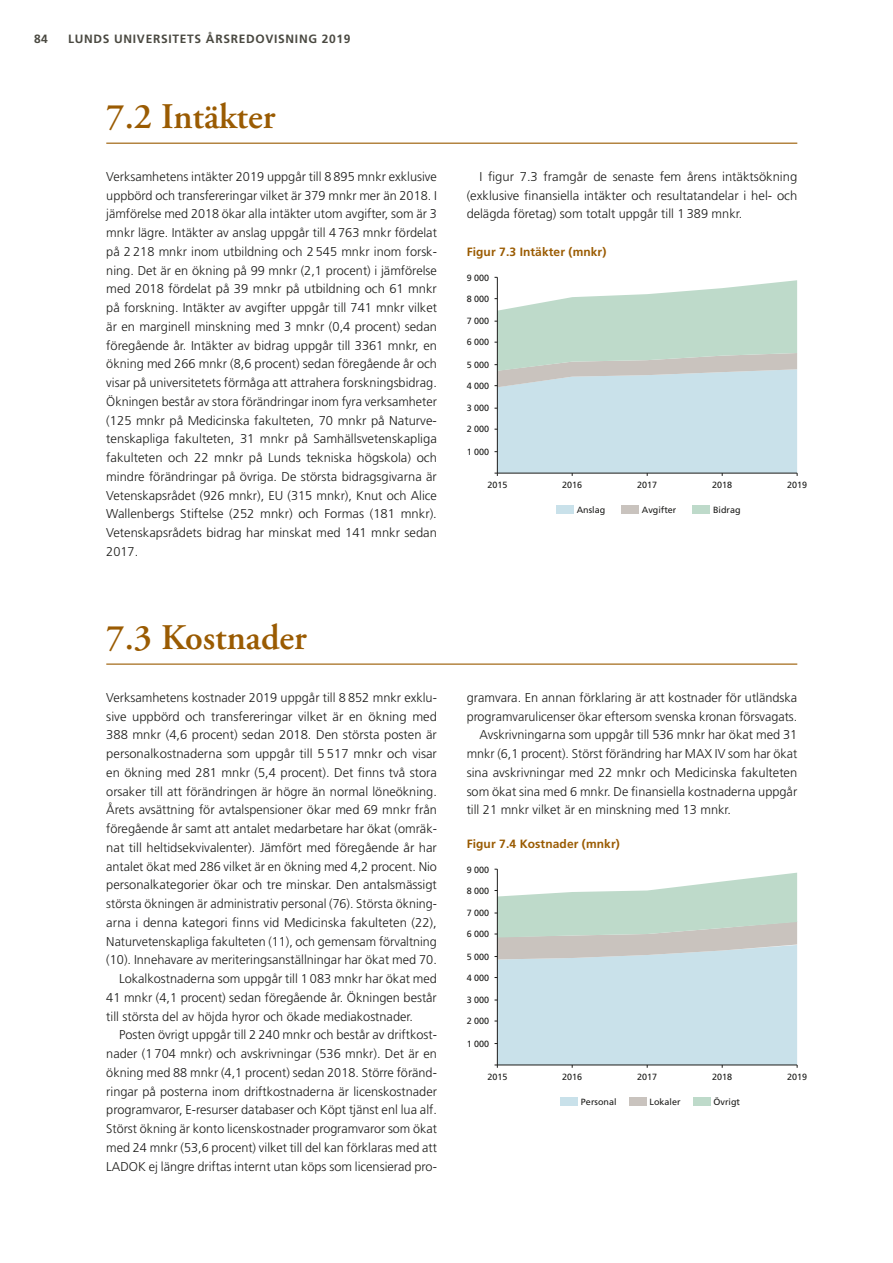
<style>
.page{position:relative;width:893px;height:1263px;background:#fff}
.page>*{position:absolute;margin:0;border:0;box-sizing:border-box;transform-origin:0 0}
.Brons_huvudrubriker{font:600 36px "Adobe Garamond Pro";color:#9a5b02}
.Svart_Brödtext_utan{font:300 12.75px/18.8px "Frutiger LT Std";color:#1d1d1b;text-align:justify}
.Svart_Brödtext_med_i{font:300 12.75px/18.8px "Frutiger LT Std";color:#1d1d1b;text-align:justify}
.Figurrubrik{font:700 12px "Frutiger LT Std";letter-spacing:.01em;color:#9a5b02}
.t1{font:700 12px "Frutiger LT Std";letter-spacing:.06em;color:#4a4941}
.t2{font:9px "Frutiger LT Std";color:#1d1d1b}
</style>
<div class="page">
<hr style="left:106px;top:143px;width:691px;height:1px;background:#9a5b02">
<svg style="left:495px;top:277px;width:303px;height:199px;background:#cadedd"></svg>
<div style="left:693px;top:505px;width:17px;height:9px;background:#bedaca"></div>
<div style="left:621px;top:505px;width:17px;height:9px;background:#c9c3be"></div>
<div style="left:556px;top:505px;width:17px;height:9px;background:#c9e1ea"></div>
<hr style="left:106px;top:663px;width:691px;height:2px;background:#9a5b02">
<svg style="left:495px;top:869px;width:303px;height:199px;background:#cbdedf"></svg>
<div style="left:693px;top:1097px;width:17px;height:8px;background:#bedaca"></div>
<div style="left:629px;top:1097px;width:17px;height:8px;background:#c9c3be"></div>
<div style="left:561px;top:1097px;width:17px;height:8px;background:#c9e1ea"></div>
<p class="t1" style="left:34px;top:32px;width:15px">84</p>
<p class="t1" style="left:68px;top:32px;width:284px">LUNDS UNIVERSITETS ÅRSREDOVISNING 2019</p>
<h3 class="Brons_huvudrubriker" style="left:106px;top:96px;width:171px">7.2 Intäkter</h3>
<p class="Svart_Brödtext_utan" style="left:106px;top:167px;width:332px">Verksamhetens intäkter 2019 uppgår till 8 895 mnkr exklusive uppbörd och transfereringar vilket är 379 mnkr mer än 2018. I jämförelse med 2018 ökar alla intäkter utom avgifter, som är 3 mnkr lägre. Intäkter av anslag uppgår till 4 763 mnkr fördelat på 2 218 mnkr inom utbildning och 2 545 mnkr inom forsk&shy;ning. Det är en ökning på 99 mnkr (2,1 procent) i jämförelse med 2018 fördelat på 39 mnkr på utbildning och 61 mnkr på forskning. Intäkter av avgifter uppgår till 741 mnkr vilket är en marginell minskning med 3 mnkr (0,4 procent) sedan föregående år. Intäkter av bidrag uppgår till 3361 mnkr, en ökning med 266 mnkr (8,6 procent) sedan föregående år och visar på universitetets förmåga att attrahera forskningsbidrag.<br>Ökningen består av stora förändringar inom fyra verksamheter (125 mnkr på Medicinska fakulteten, 70 mnkr på Naturve&shy;tenskapliga fakulteten, 31 mnkr på Samhällsvetenskapliga fakulteten och 22 mnkr på Lunds tekniska högskola) och mindre förändringar på övriga. De största bidragsgivarna är Vetenskapsrådet (926 mnkr), EU (315 mnkr), Knut och Alice Wallenbergs Stiftelse (252 mnkr) och Formas (181 mnkr).<br>Vetenskapsrådets bidrag har minskat med 141 mnkr sedan 2017.</p>
<p class="Svart_Brödtext_med_i" style="left:467px;top:167px;width:332px;text-indent:13px">I figur 7.3 framgår de senaste fem årens intäktsökning (exklusive finansiella intäkter och resultatandelar i hel- och delägda företag) som totalt uppgår till 1 389 mnkr.</p>
<p class="Figurrubrik" style="left:467px;top:245px;width:141px">Figur 7.3 Intäkter (mnkr)</p>
<p class="t2" style="left:467px;top:272px;width:24px">9 000</p>
<p class="t2" style="left:467px;top:293px;width:24px">8 000</p>
<p class="t2" style="left:467px;top:316px;width:24px">7 000</p>
<p class="t2" style="left:467px;top:337px;width:24px">6 000</p>
<p class="t2" style="left:467px;top:359px;width:24px">5 000</p>
<p class="t2" style="left:467px;top:380px;width:24px">4 000</p>
<p class="t2" style="left:467px;top:403px;width:24px">3 000</p>
<p class="t2" style="left:467px;top:424px;width:24px">2 000</p>
<p class="t2" style="left:467px;top:446px;width:24px">1 000</p>
<p class="t2" style="left:487px;top:479px;width:22px">2015</p>
<p class="t2" style="left:562px;top:479px;width:22px">2016</p>
<p class="t2" style="left:637px;top:479px;width:22px">2017</p>
<p class="t2" style="left:712px;top:479px;width:22px">2018</p>
<p class="t2" style="left:787px;top:479px;width:22px">2019</p>
<p class="t2" style="left:577px;top:504px;width:30px">Anslag</p>
<p class="t2" style="left:642px;top:504px;width:36px">Avgifter</p>
<p class="t2" style="left:713px;top:504px;width:29px">Bidrag</p>
<h3 class="Brons_huvudrubriker" style="left:106px;top:617px;width:202px">7.3 Kostnader</h3>
<p class="Svart_Brödtext_utan" style="left:106px;top:688px;width:332px">Verksamhetens kostnader 2019 uppgår till 8 852 mnkr exklu&shy;sive uppbörd och transfereringar vilket är en ökning med 388 mnkr (4,6 procent) sedan 2018. Den största posten är personalkostnaderna som uppgår till 5 517 mnkr och visar en ökning med 281 mnkr (5,4 procent). Det finns två stora orsaker till att förändringen är högre än normal löneökning.<br>Årets avsättning för avtalspensioner ökar med 69 mnkr från föregående år samt att antalet medarbetare har ökat (omräk&shy;nat till heltidsekvivalenter). Jämfört med föregående år har antalet ökat med 286 vilket är en ökning med 4,2 procent. Nio personalkategorier ökar och tre minskar. Den antalsmässigt största ökningen är administrativ personal (76). Största ökning&shy;arna i denna kategori finns vid Medicinska fakulteten (22), Naturvetenskapliga fakulteten (11), och gemensam förvaltning (10). Innehavare av meriteringsanställningar har ökat med 70.</p>
<p class="Svart_Brödtext_med_i" style="left:106px;top:969px;width:332px;text-indent:13px">Lokalkostnaderna som uppgår till 1 083 mnkr har ökat med 41 mnkr (4,1 procent) sedan föregående år. Ökningen består till största del av höjda hyror och ökade mediakostnader.</p>
<p class="Svart_Brödtext_med_i" style="left:106px;top:1026px;width:332px;text-indent:13px">Posten övrigt uppgår till 2 240 mnkr och består av driftkost&shy;nader (1 704 mnkr) och avskrivningar (536 mnkr). Det är en ökning med 88 mnkr (4,1 procent) sedan 2018. Större föränd&shy;ringar på posterna inom driftkostnaderna är licenskostnader programvaror, E-resurser databaser och Köpt tjänst enl lua alf.<br>Störst ökning är konto licenskostnader programvaror som ökat med 24 mnkr (53,6 procent) vilket till del kan förklaras med att LADOK ej längre driftas internt utan köps som licensierad pro-</p>
<p class="Svart_Brödtext_med_i" style="left:467px;top:688px;width:332px">gramvara. En annan förklaring är att kostnader för utländska programvarulicenser ökar eftersom svenska kronan försvagats.</p>
<p class="Svart_Brödtext_med_i" style="left:467px;top:726px;width:332px;text-indent:13px">Avskrivningarna som uppgår till 536 mnkr har ökat med 31 mnkr (6,1 procent). Störst förändring har MAX IV som har ökat sina avskrivningar med 22 mnkr och Medicinska fakulteten som ökat sina med 6 mnkr. De finansiella kostnaderna uppgår till 21 mnkr vilket är en minskning med 13 mnkr.</p>
<p class="Figurrubrik" style="left:467px;top:837px;width:155px">Figur 7.4 Kostnader (mnkr)</p>
<p class="t2" style="left:467px;top:864px;width:24px">9 000</p>
<p class="t2" style="left:467px;top:885px;width:24px">8 000</p>
<p class="t2" style="left:467px;top:907px;width:24px">7 000</p>
<p class="t2" style="left:467px;top:928px;width:24px">6 000</p>
<p class="t2" style="left:467px;top:951px;width:24px">5 000</p>
<p class="t2" style="left:467px;top:972px;width:24px">4 000</p>
<p class="t2" style="left:467px;top:994px;width:24px">3 000</p>
<p class="t2" style="left:467px;top:1015px;width:24px">2 000</p>
<p class="t2" style="left:467px;top:1038px;width:24px">1 000</p>
<p class="t2" style="left:487px;top:1071px;width:22px">2015</p>
<p class="t2" style="left:562px;top:1071px;width:22px">2016</p>
<p class="t2" style="left:637px;top:1071px;width:22px">2017</p>
<p class="t2" style="left:712px;top:1071px;width:22px">2018</p>
<p class="t2" style="left:787px;top:1071px;width:22px">2019</p>
<p class="t2" style="left:581px;top:1096px;width:37px">Personal</p>
<p class="t2" style="left:649px;top:1096px;width:33px">Lokaler</p>
<p class="t2" style="left:714px;top:1096px;width:28px">Övrigt</p>
</div>
